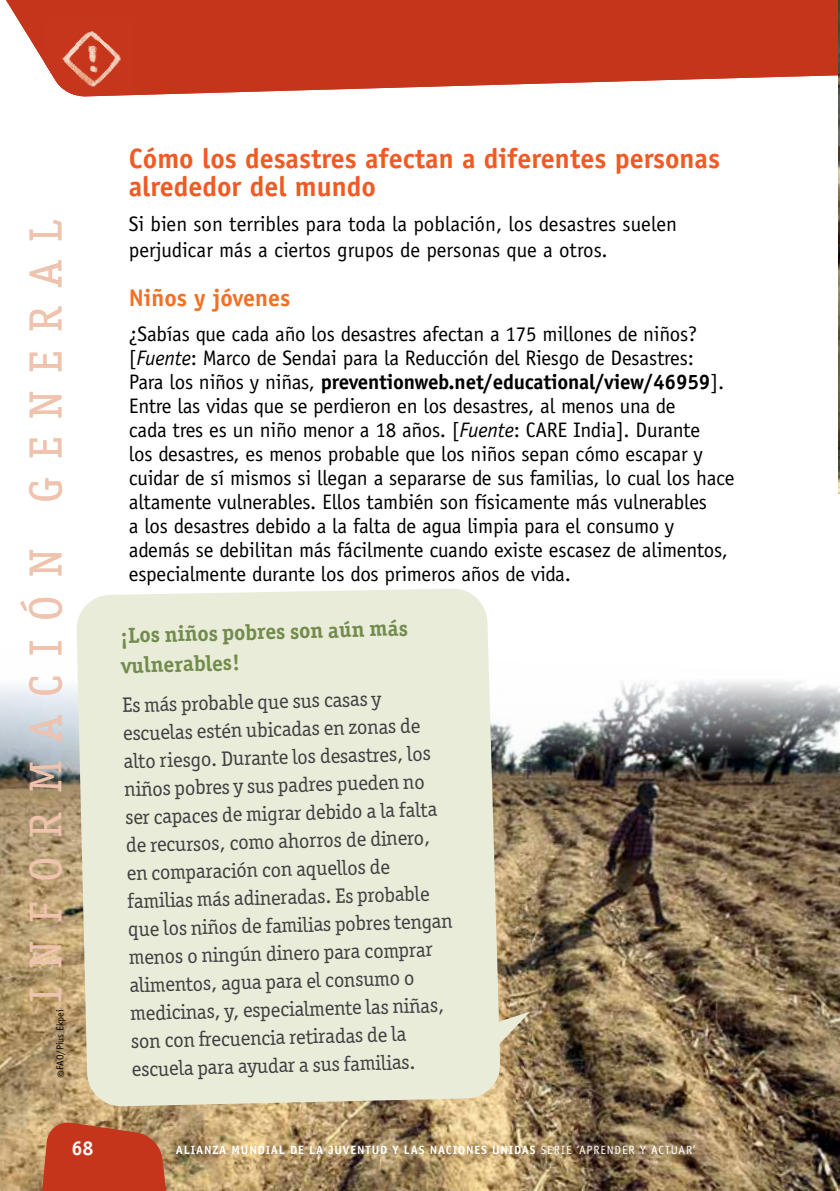
<style>
.page{position:relative;width:840px;height:1191px;background:#fff}
.page>*{position:absolute;margin:0;border:0;box-sizing:border-box;transform-origin:0 0}
.t1{font:46px "Officina Ser ITC Std";letter-spacing:.41em;color:#efc3ae}
.t2{font:700 28px/28px "Officina Sans Std";color:#f15a22}
.t3{font:700 24px "Officina Sans Std";color:#f36f21}
.t4{font:700 22px/30.6px "Officina Ser ITC Std";color:#738c4d}
.t5{font:21px/24px "Officina Sans Std";letter-spacing:-.01em;color:#000}
.t6{font:21px/28px "Officina Ser ITC Std";color:#414042}
.t7{font:700 20px "Officina Sans Std";color:#fff}
.t8{font:14px "Officina Sans Std";color:#000}
.t9{font:700 12px "Officina Sans Std";letter-spacing:.07em;color:#fff}
.t10{font:10px "Officina Sans Std";color:#000}
.s1{font-style:italic}
.s2{font-weight:700}
.s3{font-weight:400}
</style>
<div class="page">
<img style="left:0;top:681px;width:839px;height:510px">
<svg style="left:41px;top:1121px;width:126px;height:70px;background:#c2472a"></svg>
<div style="left:645px;top:0;width:192px;height:81px;background:#c5351c"></div>
<svg style="left:6px;top:0;width:639px;height:97px;background:#cc4f39"></svg>
<div style="left:76px;top:588px;width:424px;height:518px;background:#eaecda"></div>
<svg style="left:486px;top:1011px;width:44px;height:46px;background:#c5b799"></svg>
<img style="left:837px;top:0;width:2px;height:493px">
<h1 class="t1" style="left:19px;top:1003px;width:784px;rotate:-90deg">INFORMACIÓN GENERAL</h1>
<p class="t10" style="left:54px;top:1069px;width:62px;rotate:-90deg">FAO/Pius Ekpei</p>
<p class="t8" style="left:55px;top:1077px;width:9px;rotate:-90deg">©</p>
<h2 class="t2" style="left:129px;top:144px;width:592px">Cómo los desastres afectan a diferentes personas alrededor del mundo</h2>
<p class="t5" style="left:129px;top:211px;width:549px;line-height:26px">Si bien son terribles para toda la población, los desastres suelen perjudicar más a ciertos grupos de personas que a otros.</p>
<p class="t3" style="left:129px;top:283px;width:163px">Niños y jóvenes</p>
<p class="t5" style="left:129px;top:322px;width:607px">¿Sabías que cada año los desastres afectan a 175 millones de niños? [<span class="s1">Fuente</span>: Marco de Sendai para la Reducción del Riesgo de Desastres:<br>Para los niños y niñas, <span class="s2">preventionweb.net/educational/view/46959</span>].<br>Entre las vidas que se perdieron en los desastres, al menos una de<br>cada tres es un niño menor a 18 años. [<span class="s1">Fuente</span>: CARE India]. Durante<br>los desastres, es menos probable que los niños sepan cómo escapar y cuidar de sí mismos si llegan a separarse de sus familias, lo cual los hace altamente vulnerables. Ellos también son físicamente más vulnerables<br>a los desastres debido a la falta de agua limpia para el consumo y además se debilitan más fácilmente cuando existe escasez de alimentos, especialmente durante los dos primeros años de vida.</p>
<p class="t4" style="left:120px;top:619px;width:289px;rotate:-1deg">¡Los niños pobres son aún más vulnerables!</p>
<p class="t6" style="left:119px;top:692px;width:327px;rotate:-2deg">Es más probable que sus casas y escuelas estén ubicadas en zonas de alto riesgo. Durante los desastres, los niños pobres y sus padres pueden no ser capaces de migrar debido a la falta de recursos, como ahorros de dinero, en comparación con aquellos de familias más adineradas. Es probable que los niños de familias pobres tengan menos o ningún dinero para comprar alimentos, agua para el consumo o medicinas, y, especialmente las niñas, son con frecuencia retiradas de la</p>
<p class="t6" style="left:131px;top:1056px;width:285px;rotate:-2deg">escuela para ayudar a sus familias.</p>
<p class="t7" style="left:71px;top:1135px;width:24px">68</p>
<p class="t9" style="left:176px;top:1142px;width:520px">ALIANZA MUNDIAL DE LA JUVENTUD Y LAS NACIONES UNIDAS <span class="s3">SERIE ‘APRENDER Y ACTUAR’</span></p>
</div>
